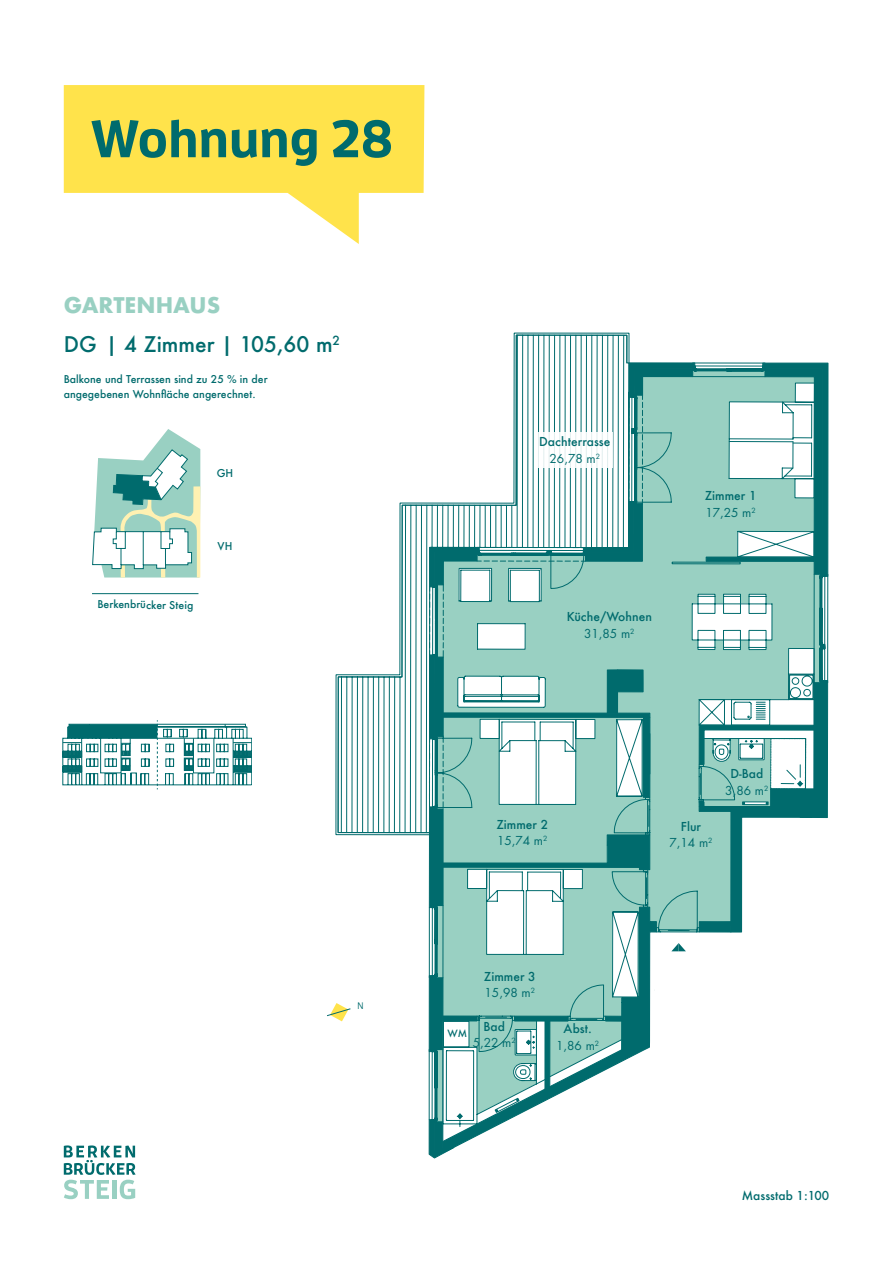
<style>
.page{position:relative;width:893px;height:1263px;background:#fff}
.page>*{position:absolute;margin:0;border:0;box-sizing:border-box;transform-origin:0 0}
.t1{font:700 52.5px "Enzo OT";color:#006b6d}
.t2{font:500 21px/39px "Futura";color:#006b6d}
.t3{font:500 12px "Futura";color:#006b6d}
.t4{font:12px "Futura Std";color:#006b6d}
.t5{font:500 10.5px/15px "Futura";color:#006b6d}
.t6{font:500 9.75px "Futura";color:#006b6d}
.t7{font:500 9.45px "Enzo OT";color:#006b6d}
.s1{font-weight:700;color:#99d0c2}
</style>
<div class="page">
<svg style="left:64px;top:85px;width:360px;height:159px;fill:#ffe34b"></svg>
<svg style="left:335px;top:333px;width:295px;height:502px"></svg>
<svg style="left:428px;top:362px;width:400px;height:796px"></svg>
<svg style="left:537px;top:433px;width:76px;height:35px"></svg>
<svg style="left:64px;top:1145px;width:72px;height:54px"></svg>
<hr style="left:92px;top:593px;width:106px;height:1px;background:#006b6d">
<svg style="left:327px;top:1003px;width:24px;height:18px"></svg>
<hr style="left:401px;top:413px;width:1px;height:46px;background:#fff">
<svg style="left:63px;top:720px;width:189px;height:69px"></svg>
<svg style="left:92px;top:429px;width:108px;height:148px"></svg>
<h1 class="t1" style="left:91px;top:106px;width:304px">Wohnung 28</h1>
<h2 class="t2" style="left:64px;top:285px;width:278px"><span class="s1">GARTENHAUS<br></span>DG | 4 Zimmer | 105,60 m<sup>2</sup></h2>
<p class="t5" style="left:64px;top:372px;width:205px">Balkone und Terrassen sind zu 25 % in der angegebenen Wohnfläche angerechnet.</p>
<p class="t5" style="left:217px;top:465px;width:18px">GH</p>
<p class="t5" style="left:98px;top:596px;width:97px;rotate:1deg">Berkenbrücker Steig</p>
<p class="t5" style="left:218px;top:539px;width:16px">VH</p>
<p class="t7" style="left:357px;top:1000px;width:8px">N</p>
<p class="t3" style="left:539px;top:434px;width:73px">Dachterrasse</p>
<p class="t4" style="left:550px;top:451px;width:52px">26,78 m<sup>2</sup></p>
<p class="t3" style="left:567px;top:609px;width:87px">Küche/Wohnen</p>
<p class="t4" style="left:584px;top:626px;width:52px">31,85 m<sup>2</sup></p>
<p class="t3" style="left:705px;top:487px;width:53px">Zimmer 1</p>
<p class="t4" style="left:705px;top:504px;width:52px">17,25 m<sup>2</sup></p>
<p class="t3" style="left:730px;top:765px;width:34px">D-Bad</p>
<p class="t4" style="left:725px;top:782px;width:45px">3,86 m<sup>2</sup></p>
<p class="t3" style="left:496px;top:816px;width:53px">Zimmer 2</p>
<p class="t4" style="left:497px;top:833px;width:52px">15,74 m<sup>2</sup></p>
<p class="t3" style="left:681px;top:818px;width:22px">Flur</p>
<p class="t4" style="left:669px;top:835px;width:45px">7,14 m<sup>2</sup></p>
<p class="t3" style="left:484px;top:968px;width:53px">Zimmer 3</p>
<p class="t4" style="left:485px;top:985px;width:52px">15,98 m<sup>2</sup></p>
<p class="t3" style="left:483px;top:1018px;width:23px">Bad</p>
<p class="t4" style="left:473px;top:1035px;width:45px">5,22 m<sup>2</sup></p>
<p class="t6" style="left:448px;top:1027px;width:21px">WM</p>
<p class="t3" style="left:564px;top:1021px;width:30px">Abst.</p>
<p class="t4" style="left:556px;top:1038px;width:45px">1,86 m<sup>2</sup></p>
<p class="t3" style="left:742px;top:1187px;width:89px">Massstab 1:100</p>
</div>
